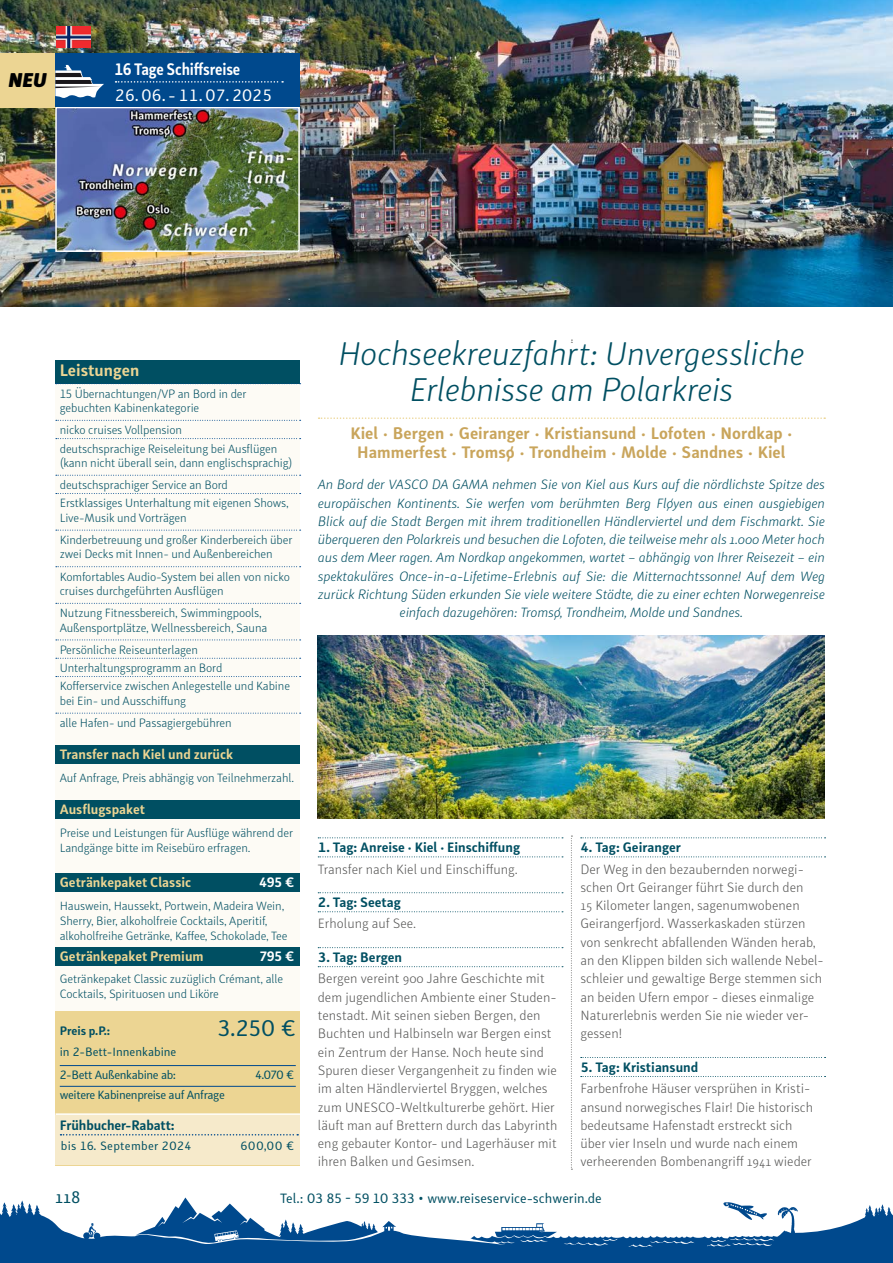
<style>
.page{position:relative;width:893px;height:1263px;background:#fff}
.page>*{position:absolute;margin:0;border:0;box-sizing:border-box;transform-origin:0 0}
.t1{font:italic 300 33px/36px "Submariner R24";letter-spacing:-.015em;color:#004f62;text-align:center}
.t2{font:22.5px "Submariner R24";color:#004f62}
.t3{font:italic 900 19.5px "Submariner R24";color:#000}
.t4{font:18px "Submariner R24";color:#004f62}
.t5{font:700 16.5px/19.5px "Submariner R24";color:#c9a55c;text-align:center}
.t6{font:700 16.5px "Submariner R24";letter-spacing:-.01em;color:#fff;scale:.9 1}
.t7{font:16.5px "Submariner R24";color:#fff}
.t8{font:700 16.5px "Submariner R24";color:#ecd593}
.t9{font:300 13.5px/18.3px "Submariner R24";color:#575756}
.t10{font:italic 300 13.5px/18.3px "Submariner R24";letter-spacing:-.01em;color:#004f62;text-align:center}
.t11{font:700 13.5px "Submariner R24";color:#004f62}
.t12{font:700 13.5px "Submariner R24";color:#ecd593}
.t13{font:13.5px "Submariner R24";color:#004f62}
.t14{font:700 13.5px "Submariner R24";letter-spacing:-.005em;color:#fff}
.t15{font:300 12px/14.2px "Submariner R24";letter-spacing:-.01em;color:#004f62}
.t16{font:12px/23px "Submariner R24";letter-spacing:-.03em;color:#004f62}
.t17{font:12px "Submariner R24";letter-spacing:.025em;color:#004f62}
.t18{font:700 12px "Submariner R24";color:#004f62}
</style>
<div class="page">
<img style="left:0;top:0;width:892px;height:306px">
<img style="left:58px;top:110px;width:239px;height:139px">
<div style="left:55px;top:107px;width:245px;height:145px;border:2px solid #fff"></div>
<svg style="left:319px;top:417px;width:506px;height:2px"></svg>
<svg style="left:318px;top:837px;width:245px;height:2px"></svg>
<svg style="left:318px;top:856px;width:245px;height:1px"></svg>
<svg style="left:318px;top:892px;width:245px;height:1px"></svg>
<svg style="left:318px;top:911px;width:245px;height:1px"></svg>
<svg style="left:318px;top:947px;width:245px;height:1px"></svg>
<svg style="left:318px;top:966px;width:245px;height:1px"></svg>
<svg style="left:581px;top:837px;width:245px;height:1px"></svg>
<svg style="left:581px;top:856px;width:245px;height:1px"></svg>
<svg style="left:581px;top:1057px;width:245px;height:1px"></svg>
<svg style="left:581px;top:1076px;width:245px;height:1px"></svg>
<svg style="left:571px;top:836px;width:1px;height:334px"></svg>
<div style="left:0;top:1189px;width:893px;height:74px;background:#00498d"></div>
<div style="left:56px;top:360px;width:244px;height:23px;background:#004f62"></div>
<div style="left:56px;top:384px;width:244px;height:116px;background:#fdfbf5"></div>
<svg style="left:56px;top:383px;width:245px;height:1px"></svg>
<svg style="left:56px;top:420px;width:245px;height:1px"></svg>
<svg style="left:56px;top:438px;width:245px;height:1px"></svg>
<svg style="left:56px;top:475px;width:245px;height:1px"></svg>
<div style="left:56px;top:494px;width:244px;height:116px;background:#fdfbf5"></div>
<svg style="left:56px;top:493px;width:245px;height:1px"></svg>
<svg style="left:56px;top:530px;width:245px;height:1px"></svg>
<svg style="left:56px;top:566px;width:245px;height:1px"></svg>
<div style="left:56px;top:604px;width:244px;height:115px;background:#fdfbf5"></div>
<svg style="left:56px;top:603px;width:245px;height:1px"></svg>
<svg style="left:56px;top:639px;width:245px;height:1px"></svg>
<svg style="left:56px;top:658px;width:245px;height:1px"></svg>
<svg style="left:56px;top:676px;width:245px;height:1px"></svg>
<div style="left:56px;top:714px;width:244px;height:101px;background:#fdfbf5"></div>
<svg style="left:56px;top:713px;width:245px;height:1px"></svg>
<div style="left:56px;top:746px;width:244px;height:22px;background:#004f62"></div>
<div style="left:56px;top:764px;width:244px;height:42px;background:#fdfbf5"></div>
<div style="left:56px;top:801px;width:244px;height:22px;background:#004f62"></div>
<div style="left:56px;top:819px;width:244px;height:57px;background:#fdfbf5"></div>
<div style="left:56px;top:874px;width:244px;height:22px;background:#004f62"></div>
<div style="left:56px;top:892px;width:244px;height:72px;background:#fdfbf5"></div>
<div style="left:56px;top:947px;width:244px;height:22px;background:#004f62"></div>
<div style="left:56px;top:966px;width:244px;height:56px;background:#fdfbf5"></div>
<div style="left:56px;top:1011px;width:244px;height:154px;background:#ecd593"></div>
<hr style="left:60px;top:1065px;width:236px;height:1px;background:#00498d">
<hr style="left:60px;top:1086px;width:236px;height:1px;background:#00498d">
<div style="left:56px;top:1115px;width:244px;height:50px;background:#f6eacb"></div>
<hr style="left:56px;top:1113px;width:244px;height:2px;background:#fff">
<svg style="left:61px;top:1134px;width:237px;height:1px"></svg>
<div style="left:0;top:53px;width:55px;height:54px;background:#ecd593"></div>
<div style="left:55px;top:53px;width:245px;height:54px;background:#00498d"></div>
<svg style="left:116px;top:81px;width:167px;height:2px"></svg>
<svg style="left:55px;top:65px;width:49px;height:33px"></svg>
<img style="left:56px;top:26px;width:34px;height:22px">
<img style="left:318px;top:636px;width:507px;height:183px">
<svg style="left:0;top:1189px;width:893px;height:58px;fill:#fff"></svg>
<h3 class="t3" style="left:9px;top:67px;width:40px">NEU</h3>
<h3 class="t6" style="left:115px;top:58px;width:141px">16 Tage Schiffsreise</h3>
<h3 class="t7" style="left:115px;top:84px;width:159px">26. 06. - 11. 07. 2025</h3>
<h3 class="t8" style="left:60px;top:359px;width:81px">Leistungen</h3>
<p class="t15" style="left:60px;top:386px;width:188px">15 Übernachtungen/VP an Bord in der gebuchten Kabinenkategorie</p>
<p class="t15" style="left:60px;top:420px;width:219px;line-height:18.3px">nicko cruises Vollpension<br>deutschsprachige Reiseleitung bei Ausflügen</p>
<p class="t15" style="left:60px;top:451px;width:234px;line-height:22.4px">(kann nicht überall sein, dann englischsprachig) deutschsprachiger Service an Bord</p>
<p class="t15" style="left:60px;top:496px;width:231px">Erstklassiges Unterhaltung mit eigenen Shows,<br>Live-Musik und Vorträgen</p>
<p class="t15" style="left:60px;top:532px;width:234px">Kinderbetreuung und großer Kinderbereich über zwei Decks mit Innen- und Außenbereichen</p>
<p class="t15" style="left:60px;top:569px;width:232px">Komfortables Audio-System bei allen von nicko cruises durchgeführten Ausflügen</p>
<p class="t15" style="left:60px;top:605px;width:209px">Nutzung Fitnessbereich, Swimmingpools,<br>Außensportplätze, Wellnessbereich, Sauna</p>
<p class="t15" style="left:60px;top:640px;width:232px;line-height:18.3px">Persönliche Reiseunterlagen<br>Unterhaltungsprogramm an Bord<br>Kofferservice zwischen Anlegestelle und Kabine</p>
<p class="t15" style="left:60px;top:689px;width:173px;line-height:22.4px">bei Ein- und Ausschiffung<br>alle Hafen- und Passagiergebühren</p>
<p class="t12" style="left:60px;top:745px;width:175px">Transfer nach Kiel und zurück</p>
<p class="t15" style="left:60px;top:770px;width:236px">Auf Anfrage, Preis abhängig von Teilnehmerzahl.</p>
<p class="t12" style="left:60px;top:800px;width:87px">Ausflugspaket</p>
<p class="t15" style="left:60px;top:825px;width:235px;line-height:15px">Preise und Leistungen für Ausflüge während der<br>Landgänge bitte im Reisebüro erfragen.</p>
<p class="t12" style="left:60px;top:873px;width:133px">Getränkepaket Classic</p>
<p class="t14" style="left:259px;top:873px;width:37px">495 €</p>
<p class="t15" style="left:60px;top:898px;width:229px;line-height:15px">Hauswein, Haussekt, Portwein, Madeira Wein,<br>Sherry, Bier, alkoholfreie Cocktails, Aperitif, alkoholfreihe Getränke, Kaffee, Schokolade, Tee</p>
<p class="t12" style="left:60px;top:947px;width:145px">Getränkepaket Premium</p>
<p class="t14" style="left:260px;top:947px;width:36px">795 €</p>
<p class="t15" style="left:60px;top:971px;width:225px;line-height:15px">Getränkepaket Classic zuzüglich Crémant, alle<br>Cocktails, Spirituosen und Liköre</p>
<p class="t18" style="left:60px;top:1022px;width:52px">Preis p.P.:</p>
<h2 class="t2" style="left:218px;top:1014px;width:79px">3.250 €</h2>
<p class="t16" style="left:60px;top:1040px;width:118px">in 2-Bett-Innenkabine<br>2-Bett Außenkabine ab:</p>
<p class="t16" style="left:255px;top:1062px;width:40px">4.070 €</p>
<p class="t16" style="left:60px;top:1083px;width:167px">weitere Kabinenpreise auf Anfrage</p>
<p class="t11" style="left:60px;top:1116px;width:116px">Frühbucher-Rabatt:</p>
<p class="t17" style="left:61px;top:1138px;width:132px">bis 16. September 2024</p>
<p class="t16" style="left:241px;top:1134px;width:55px">600,00 €</p>
<h1 class="t1" style="left:338px;top:334px;width:468px">Hochseekreuzfahrt: Unvergessliche<br>Erlebnisse am Polarkreis</h1>
<h3 class="t5" style="left:350px;top:423px;width:443px">Kiel · Bergen · Geiranger · Kristiansund · Lofoten · Nordkap ·<br>Hammerfest · Tromsø · Trondheim · Molde · Sandnes · Kiel</h3>
<p class="t10" style="left:318px;top:475px;width:509px">An Bord der VASCO DA GAMA nehmen Sie von Kiel aus Kurs auf die nördlichste Spitze des europäischen Kontinents. Sie werfen vom berühmten Berg Fløyen aus einen ausgiebigen Blick auf die Stadt Bergen mit ihrem traditionellen Händlerviertel und dem Fischmarkt. Sie überqueren den Polarkreis und besuchen die Lofoten, die teilweise mehr als 1.000 Meter hoch aus dem Meer ragen. Am Nordkap angekommen, wartet – abhängig von Ihrer Reisezeit – ein spektakuläres Once-in-a-Lifetime-Erlebnis auf Sie: die Mitternachtssonne! Auf dem Weg zurück Richtung Süden erkunden Sie viele weitere Städte, die zu einer echten Norwegenreise einfach dazugehören: Tromsø, Trondheim, Molde und Sandnes.</p>
<p class="t11" style="left:318px;top:838px;width:204px">1. Tag: Anreise · Kiel · Einschiffung</p>
<p class="t9" style="left:318px;top:859px;width:201px">Transfer nach Kiel und Einschiffung.</p>
<p class="t11" style="left:318px;top:893px;width:85px">2. Tag: Seetag</p>
<p class="t9" style="left:318px;top:914px;width:100px">Erholung auf See.</p>
<p class="t11" style="left:318px;top:948px;width:86px">3. Tag: Bergen</p>
<p class="t9" style="left:318px;top:969px;width:241px">Bergen vereint 900 Jahre Geschichte mit dem jugendlichen Ambiente einer Studen&shy;tenstadt. Mit seinen sieben Bergen, den Buchten und Halbinseln war Bergen einst ein Zentrum der Hanse. Noch heute sind Spuren dieser Vergangenheit zu finden wie im alten Händlerviertel Bryggen, welches zum UNESCO-Weltkulturerbe gehört. Hier läuft man auf Brettern durch das Labyrinth eng gebauter Kontor- und Lagerhäuser mit ihren Balken und Gesimsen.</p>
<p class="t11" style="left:580px;top:838px;width:102px">4. Tag: Geiranger</p>
<p class="t9" style="left:580px;top:859px;width:245px">Der Weg in den bezaubernden norwegi&shy;schen Ort Geiranger führt Sie durch den<br>15 Kilometer langen, sagenumwobenen Geirangerfjord. Wasserkaskaden stürzen von senkrecht abfallenden Wänden herab, an den Klippen bilden sich wallende Nebel&shy;schleier und gewaltige Berge stemmen sich an beiden Ufern empor - dieses einmalige Naturerlebnis werden Sie nie wieder ver&shy;gessen!</p>
<p class="t11" style="left:580px;top:1058px;width:119px">5. Tag: Kristiansund</p>
<p class="t9" style="left:580px;top:1079px;width:234px">Farbenfrohe Häuser versprühen in Kristi&shy;ansund norwegisches Flair! Die historisch bedeutsame Hafenstadt erstreckt sich über vier Inseln und wurde nach einem verheerenden Bombenangriff 1941 wieder</p>
<h3 class="t4" style="left:55px;top:1185px;width:27px">118</h3>
<p class="t13" style="left:280px;top:1189px;width:323px">Tel.: 03 85 - 59 10 333 • www.reiseservice-schwerin.de</p>
</div>
